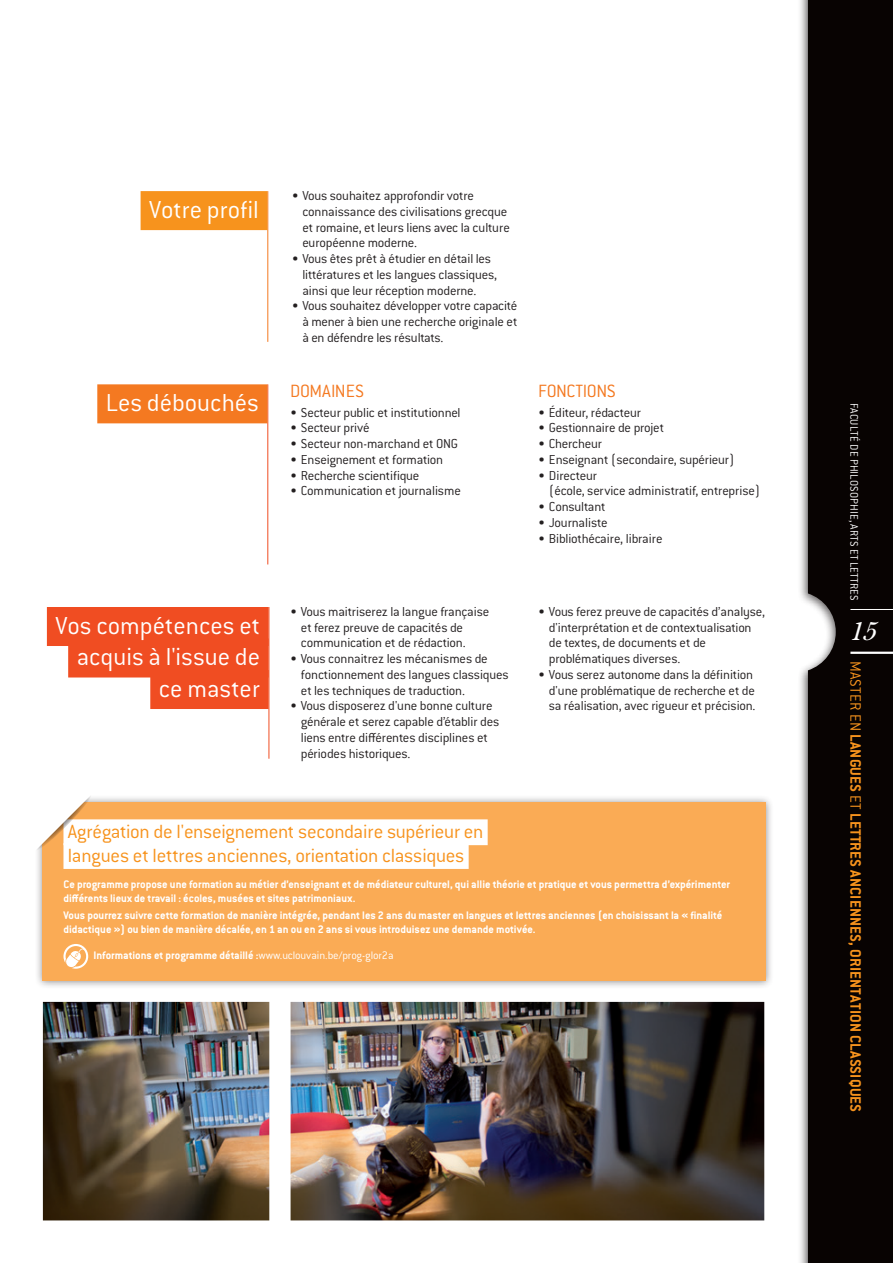
<style>
.page{position:relative;width:893px;height:1263px;background:#fff}
.page>*{position:absolute;margin:0;border:0;box-sizing:border-box;transform-origin:0 0}
.t1{font:300 27px/31.5px "Conduit ITC Pro";color:#fff;text-align:right}
.t2{font:italic 27px "Baskerville Classico";color:#fff}
.t3{font:300 21px/23.7px "Conduit ITC Pro";letter-spacing:-.015em;color:#f7931d}
.t4{font:300 19.5px "Conduit ITC Pro";letter-spacing:-.02em;color:#f47921}
.t5{font:300 19.5px "Conduit ITC Pro";color:#f47921}
.t6{font:700 16.5px "Conduit ITC Pro";letter-spacing:.01em;color:#f7931d}
.t7{font:300 14.25px/15.8px "Conduit ITC Pro";letter-spacing:-.015em;color:#231f20}
.t8{font:700 12px/13.5px "Conduit ITC Pro";color:#fff}
.t9{font:300 12px "Conduit ITC Pro";letter-spacing:.01em;color:#fff}
.s1{font-weight:300}
</style>
<div class="page">
<img style="left:43px;top:1002px;width:721px;height:218px">
<div style="left:797px;top:0;width:96px;height:1263px;background:#231f20;opacity:.7"></div>
<div style="left:808px;top:0;width:85px;height:1263px;background:#080302"></div>
<hr style="left:850px;top:652px;width:43px;height:2px;background:#fff">
<hr style="left:850px;top:609px;width:43px;height:1px;background:#fff">
<hr style="left:267px;top:384px;width:1px;height:180px;background:#f04d22">
<div style="left:97px;top:384px;width:170px;height:39px;background:#f47921"></div>
<hr style="left:269px;top:607px;width:1px;height:152px;background:#f04d22">
<div style="left:47px;top:607px;width:222px;height:39px;background:#f04d22"></div>
<div style="left:68px;top:638px;width:201px;height:39px;background:#f04d22"></div>
<div style="left:150px;top:670px;width:119px;height:39px;background:#f04d22"></div>
<hr style="left:267px;top:191px;width:1px;height:151px;background:#f47921">
<div style="left:141px;top:191px;width:126px;height:39px;background:#f7931d"></div>
<div style="left:34px;top:794px;width:740px;height:195px;background:#231f20;opacity:.5"></div>
<div style="left:42px;top:802px;width:723px;height:179px;background:#faab55"></div>
<div style="left:63px;top:819px;width:425px;height:26px;background:#fff"></div>
<div style="left:63px;top:843px;width:406px;height:26px;background:#fff"></div>
<svg style="left:63px;top:944px;width:25px;height:25px"></svg>
<svg style="left:34px;top:794px;width:63px;height:63px"></svg>
<h1 class="t1" style="left:149px;top:194px;width:111px">Votre profil</h1>
<h1 class="t1" style="left:106px;top:387px;width:155px">Les débouchés</h1>
<h1 class="t1" style="left:55px;top:610px;width:206px">Vos compétences et acquis à l'issue de ce master</h1>
<p class="t7" style="left:302px;top:188px;width:209px;text-indent:-11px">• Vous souhaitez approfondir votre connaissance des civilisations grecque et romaine, et leurs liens avec la culture européenne moderne.</p>
<p class="t7" style="left:302px;top:251px;width:196px;text-indent:-11px">• Vous êtes prêt à étudier en détail les littératures et les langues classiques, ainsi que leur réception moderne.</p>
<p class="t7" style="left:302px;top:298px;width:217px;text-align:justify;text-indent:-11px">• Vous souhaitez développer votre capacité à mener à bien une recherche originale et à en défendre les résultats.</p>
<h3 class="t5" style="left:290px;top:380px;width:75px">DOMAINES</h3>
<p class="t7" style="left:290px;top:404px;width:172px">• Secteur public et institutionnel</p>
<p class="t7" style="left:290px;top:420px;width:81px">• Secteur privé</p>
<p class="t7" style="left:290px;top:436px;width:169px">• Secteur non-marchand et ONG</p>
<p class="t7" style="left:290px;top:452px;width:155px">• Enseignement et formation</p>
<p class="t7" style="left:290px;top:467px;width:131px">• Recherche scientifique</p>
<p class="t7" style="left:290px;top:483px;width:172px">• Communication et journalisme</p>
<h3 class="t4" style="left:538px;top:380px;width:79px">FONCTIONS</h3>
<p class="t7" style="left:538px;top:404px;width:104px">• Éditeur, rédacteur</p>
<p class="t7" style="left:538px;top:420px;width:127px">• Gestionnaire de projet</p>
<p class="t7" style="left:538px;top:436px;width:65px">• Chercheur</p>
<p class="t7" style="left:538px;top:452px;width:198px">• Enseignant (secondaire, supérieur)</p>
<p class="t7" style="left:549px;top:467px;width:213px;text-indent:-11px">• Directeur<br>(école, service administratif, entreprise)</p>
<p class="t7" style="left:538px;top:499px;width:69px">• Consultant</p>
<p class="t7" style="left:538px;top:515px;width:71px">• Journaliste</p>
<p class="t7" style="left:538px;top:530px;width:126px">• Bibliothécaire, libraire</p>
<p class="t7" style="left:301px;top:604px;width:190px;text-indent:-11px">• Vous maitriserez la langue française et ferez preuve de capacités de communication et de rédaction.</p>
<p class="t7" style="left:301px;top:651px;width:209px;text-indent:-11px">• Vous connaitrez les mécanismes de fonctionnement des langues classiques et les techniques de traduction.</p>
<p class="t7" style="left:301px;top:698px;width:200px;text-indent:-11px">• Vous disposerez d'une bonne culture générale et serez capable d’établir des liens entre différentes disciplines et périodes historiques.</p>
<p class="t7" style="left:549px;top:604px;width:218px;text-indent:-11px">• Vous ferez preuve de capacités d’analyse, d'interprétation et de contextualisation de textes, de documents et de problématiques diverses.</p>
<p class="t7" style="left:549px;top:667px;width:208px;text-indent:-11px">• Vous serez autonome dans la définition d'une problématique de recherche et de sa réalisation, avec rigueur et précision.</p>
<h2 class="t3" style="left:68px;top:820px;width:417px">Agrégation de l'enseignement secondaire supérieur en langues et lettres anciennes, orientation classiques</h2>
<p class="t8" style="left:63px;top:877px;width:668px">Ce programme propose une formation au métier d’enseignant et de médiateur culturel, qui allie théorie et pratique et vous permettra d’expérimenter différents lieux de travail : écoles, musées et sites patrimoniaux.</p>
<p class="t8" style="left:63px;top:909px;width:660px">Vous pourrez suivre cette formation de manière intégrée, pendant les 2 ans du master en langues et lettres anciennes (en choisissant la « finalité didactique ») ou bien de manière décalée, en 1 an ou en 2 ans si vous introduisez une demande motivée.</p>
<p class="t8" style="left:93px;top:949px;width:302px">Informations et programme détaillé :<span class="s1">www.uclouvain.be/prog-glor2a</span></p>
<p class="t9" style="left:861px;top:403px;width:199px;rotate:90deg">FACULTÉ DE PHILOSOPHIE, ARTS ET LETTRES</p>
<h1 class="t2" style="left:850px;top:614px;width:28px">15</h1>
<p class="t6" style="left:865px;top:661px;width:453px;rotate:90deg"><span class="s1">MASTER EN</span> LANGUES <span class="s1">ET</span> LETTRES ANCIENNES, ORIENTATION CLASSIQUES</p>
</div>
